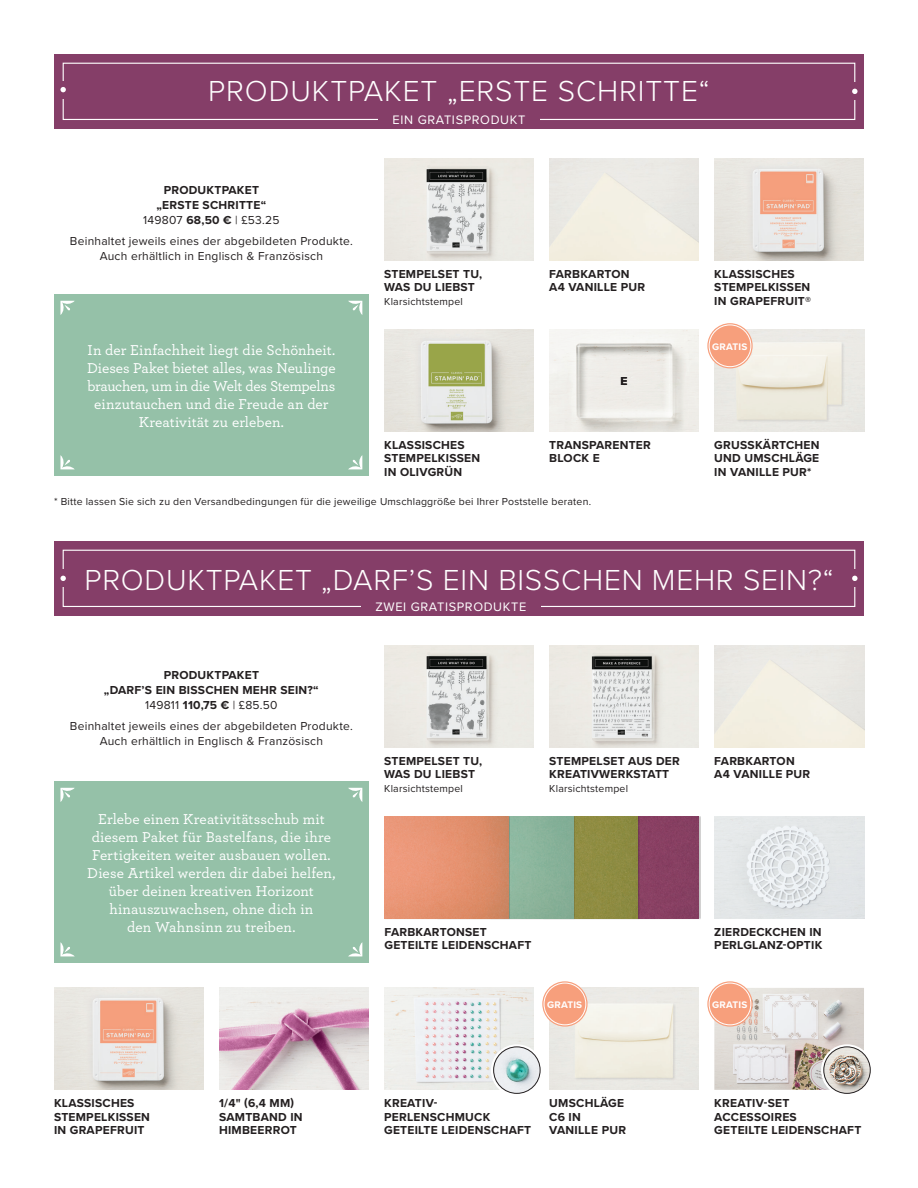
<style>
.page{position:relative;width:918px;height:1188px;background:#fff}
.page>*{position:absolute;margin:0;border:0;box-sizing:border-box;transform-origin:0 0}
.t1{font:300 30px "Proxima Nova";letter-spacing:.025em;color:#fff}
.t2{font:500 15px/18px "Archer";color:#fff;text-align:center}
.t3{font:12.75px "Proxima Nova";letter-spacing:.05em;color:#fff}
.t4{font:700 12px/13.5px "Proxima Nova";letter-spacing:.02em;color:#231f20}
.t5{font:12px/15px "Proxima Nova";letter-spacing:.02em;color:#231f20;text-align:center}
.t6{font:10.5px "Proxima Nova";letter-spacing:.02em;color:#231f20}
.t7{font:700 9.9px "Proxima Nova";letter-spacing:.02em;color:#fff}
.s1{font-weight:400}
.s2{font-weight:900}
</style>
<div class="page">
<img style="left:549px;top:988px;width:150px;height:102px">
<img style="left:714px;top:988px;width:150px;height:102px">
<div style="left:542px;top:981px;width:46px;height:46px;background:#f79f7c;border-radius:50%"></div>
<div style="left:544px;top:983px;width:42px;height:42px;border:1px solid #fff;border-radius:50%"></div>
<div style="left:707px;top:981px;width:46px;height:46px;background:#f79f7c;border-radius:50%"></div>
<div style="left:709px;top:983px;width:42px;height:42px;border:1px solid #fff;border-radius:50%"></div>
<img style="left:714px;top:330px;width:150px;height:102px">
<div style="left:707px;top:323px;width:46px;height:45px;background:#f79f7c;border-radius:50%"></div>
<div style="left:709px;top:325px;width:42px;height:42px;border:1px solid #fff;border-radius:50%"></div>
<img style="left:549px;top:330px;width:150px;height:102px">
<img style="left:714px;top:159px;width:150px;height:102px">
<img style="left:384px;top:159px;width:150px;height:102px">
<img style="left:384px;top:330px;width:150px;height:102px">
<div style="left:54px;top:54px;width:810px;height:75px;background:#853e68"></div>
<div style="left:54px;top:541px;width:810px;height:75px;background:#853e68"></div>
<div style="left:63px;top:63px;width:792px;height:57px;border:1px solid #fff"></div>
<div style="left:59px;top:81px;width:9px;height:17px;background:#853e68"></div>
<svg style="left:60px;top:87px;width:6px;height:5px"></svg>
<div style="left:850px;top:83px;width:9px;height:17px;background:#853e68"></div>
<svg style="left:852px;top:89px;width:6px;height:5px"></svg>
<div style="left:63px;top:550px;width:792px;height:57px;border:1px solid #fff"></div>
<div style="left:59px;top:570px;width:9px;height:17px;background:#853e68"></div>
<svg style="left:60px;top:576px;width:6px;height:5px"></svg>
<div style="left:850px;top:570px;width:9px;height:17px;background:#853e68"></div>
<svg style="left:852px;top:576px;width:6px;height:5px"></svg>
<div style="left:361px;top:601px;width:180px;height:10px;background:#853e68"></div>
<div style="left:378px;top:114px;width:162px;height:10px;background:#853e68"></div>
<div style="left:54px;top:781px;width:315px;height:182px;background:#95c1a8"></div>
<div style="left:54px;top:294px;width:315px;height:182px;background:#95c1a8"></div>
<svg style="left:348px;top:301px;width:14px;height:14px"></svg>
<svg style="left:60px;top:301px;width:15px;height:14px"></svg>
<svg style="left:348px;top:455px;width:14px;height:14px"></svg>
<svg style="left:60px;top:455px;width:14px;height:14px"></svg>
<svg style="left:348px;top:788px;width:14px;height:14px"></svg>
<svg style="left:60px;top:788px;width:15px;height:14px"></svg>
<svg style="left:348px;top:942px;width:14px;height:14px"></svg>
<svg style="left:60px;top:942px;width:14px;height:14px"></svg>
<img style="left:384px;top:646px;width:150px;height:102px">
<img style="left:714px;top:817px;width:150px;height:102px">
<img style="left:549px;top:646px;width:150px;height:102px">
<svg style="left:821px;top:1044px;width:52px;height:52px"></svg>
<img style="left:824px;top:1047px;width:46px;height:46px;border-radius:23px">
<div style="left:824px;top:1047px;width:46px;height:47px;border:1px solid #231f20;border-radius:50%"></div>
<img style="left:219px;top:988px;width:150px;height:102px">
<img style="left:384px;top:988px;width:150px;height:102px">
<div style="left:640px;top:817px;width:59px;height:102px;background:#874062"></div>
<div style="left:491px;top:816px;width:149px;height:104px;background:#723954"></div>
<div style="left:575px;top:817px;width:63px;height:102px;background:#8e8c42"></div>
<div style="left:438px;top:816px;width:137px;height:104px;background:#84ae96"></div>
<img style="left:510px;top:817px;width:45px;height:102px">
<div style="left:385px;top:816px;width:125px;height:104px;background:#cd8662"></div>
<img style="left:384px;top:817px;width:119px;height:102px">
<img style="left:54px;top:988px;width:150px;height:102px">
<svg style="left:491px;top:1044px;width:52px;height:52px"></svg>
<img style="left:494px;top:1047px;width:46px;height:46px;border-radius:23px">
<div style="left:493px;top:1047px;width:47px;height:47px;border:1px solid #231f20;border-radius:50%"></div>
<p class="t1" style="left:208px;top:69px;width:503px">PRODUKTPAKET „ERSTE SCHRITTE“</p>
<p class="t4" style="left:143px;top:182px;width:138px;line-height:15px;text-align:center">PRODUKTPAKET „ERSTE SCHRITTE“<br><span class="s1">149807</span> 68,50 € <span class="s1">| £53.25</span></p>
<p class="t5" style="left:70px;top:233px;width:284px">Beinhaltet jeweils eines der abgebildeten Produkte.<br>Auch erhältlich in Englisch &amp; Französisch</p>
<p class="t2" style="left:87px;top:340px;width:250px">In der Einfachheit liegt die Schönheit.<br>Dieses Paket bietet alles, was Neulinge brauchen, um in die Welt des Stempelns einzutauchen und die Freude an der Kreativität zu erleben.</p>
<p class="t3" style="left:393px;top:110px;width:134px">EIN GRATISPRODUKT</p>
<p class="t4" style="left:384px;top:267px;width:99px">STEMPELSET TU,<br>WAS DU LIEBST</p>
<p class="t6" style="left:384px;top:293px;width:80px">Klarsichtstempel</p>
<p class="t4" style="left:384px;top:438px;width:98px">KLASSISCHES<br>STEMPELKISSEN<br>IN OLIVGRÜN</p>
<p class="t4" style="left:549px;top:267px;width:98px">FARBKARTON<br>A4 VANILLE PUR</p>
<p class="t4" style="left:621px;top:374px;width:8px">E</p>
<p class="t4" style="left:714px;top:267px;width:98px">KLASSISCHES<br>STEMPELKISSEN<br>IN GRAPEFRUIT<span class="s2">®</span></p>
<p class="t7" style="left:712px;top:339px;width:37px">GRATIS</p>
<p class="t4" style="left:549px;top:438px;width:103px">TRANSPARENTER<br>BLOCK E</p>
<p class="t4" style="left:714px;top:438px;width:107px;text-align:justify">GRUSSKÄRTCHEN UND UMSCHLÄGE IN VANILLE PUR*</p>
<p class="t6" style="left:54px;top:494px;width:539px">* Bitte lassen Sie sich zu den Versandbedingungen für die jeweilige Umschlaggröße bei Ihrer Poststelle beraten.</p>
<p class="t1" style="left:84px;top:558px;width:751px">PRODUKTPAKET „DARF’S EIN BISSCHEN MEHR SEIN?“</p>
<p class="t3" style="left:375px;top:597px;width:152px">ZWEI GRATISPRODUKTE</p>
<p class="t4" style="left:104px;top:667px;width:216px;line-height:15px;text-align:center">PRODUKTPAKET<br>„DARF’S EIN BISSCHEN MEHR SEIN?“<br><span class="s1">149811</span> 110,75 € <span class="s1">| £85.50</span></p>
<p class="t5" style="left:70px;top:718px;width:284px">Beinhaltet jeweils eines der abgebildeten Produkte.<br>Auch erhältlich in Englisch &amp; Französisch</p>
<p class="t2" style="left:87px;top:809px;width:250px">Erlebe einen Kreativitätsschub mit diesem Paket für Bastelfans, die ihre Fertigkeiten weiter ausbauen wollen.<br>Diese Artikel werden dir dabei helfen, über deinen kreativen Horizont hinauszuwachsen, ohne dich in<br>den Wahnsinn zu treiben.</p>
<p class="t4" style="left:384px;top:754px;width:99px">STEMPELSET TU,<br>WAS DU LIEBST</p>
<p class="t6" style="left:384px;top:780px;width:80px">Klarsichtstempel</p>
<p class="t4" style="left:549px;top:754px;width:132px">STEMPELSET AUS DER<br>KREATIVWERKSTATT</p>
<p class="t6" style="left:549px;top:780px;width:80px">Klarsichtstempel</p>
<p class="t4" style="left:714px;top:754px;width:98px">FARBKARTON<br>A4 VANILLE PUR</p>
<p class="t4" style="left:384px;top:925px;width:149px">FARBKARTONSET<br>GETEILTE LEIDENSCHAFT</p>
<p class="t4" style="left:714px;top:925px;width:109px">ZIERDECKCHEN IN<br>PERLGLANZ-OPTIK</p>
<p class="t7" style="left:547px;top:997px;width:37px">GRATIS</p>
<p class="t7" style="left:712px;top:997px;width:37px">GRATIS</p>
<p class="t4" style="left:54px;top:1096px;width:98px">KLASSISCHES<br>STEMPELKISSEN<br>IN GRAPEFRUIT</p>
<p class="t4" style="left:219px;top:1096px;width:85px">1/4" (6,4 MM)<br>SAMTBAND IN<br>HIMBEERROT</p>
<p class="t4" style="left:384px;top:1096px;width:149px">KREATIV-<br>PERLENSCHMUCK<br>GETEILTE LEIDENSCHAFT</p>
<p class="t4" style="left:549px;top:1096px;width:78px">UMSCHLÄGE<br>C6 IN<br>VANILLE PUR</p>
<p class="t4" style="left:714px;top:1096px;width:149px">KREATIV-SET<br>ACCESSOIRES<br>GETEILTE LEIDENSCHAFT</p>
</div>
